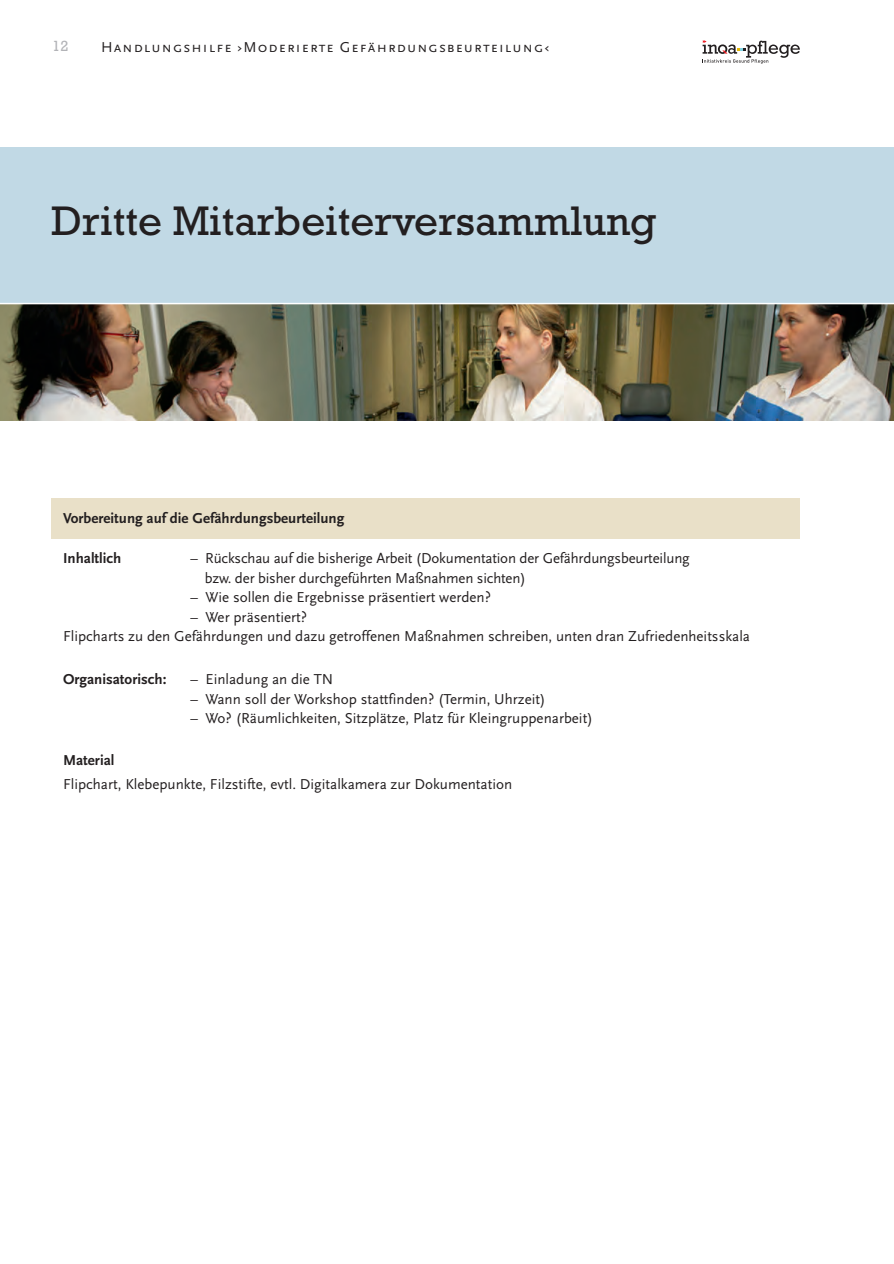
<style>
.page{position:relative;width:894px;height:1264px;background:#fff}
.page>*{position:absolute;margin:0;border:0;box-sizing:border-box;transform-origin:0 0}
.t1{font:42px "Rockwell";color:#231f20}
.t2{font:15px/19.5px "Scala Sans Pro";color:#231f20}
.t3{font:700 15px "Scala Sans Pro";color:#231f20}
.t4{font:15px "Scala Sans Caps";letter-spacing:.075em;color:#231f20}
.t5{font:15px "Rockwell";color:#b2b3b7}
</style>
<div class="page">
<div style="left:0;top:148px;width:893px;height:156px;background:#c1d9e5"></div>
<img style="left:0;top:304px;width:893px;height:117px">
<hr style="left:0;top:303px;width:894px;height:1px;background:#fff">
<svg style="left:702px;top:40px;width:98px;height:24px"></svg>
<div style="left:52px;top:499px;width:748px;height:40px;background:#e9e0c8"></div>
<p class="t5" style="left:52px;top:41px;width:18px">12</p>
<p class="t4" style="left:101px;top:38px;width:450px">Handlungshilfe ›Moderierte Gefährdungsbeurteilung‹</p>
<h1 class="t1" style="left:52px;top:207px;width:606px">Dritte Mitarbeiterversammlung</h1>
<p class="t3" style="left:63px;top:512px;width:283px">Vorbereitung auf die Gefährdungsbeurteilung</p>
<p class="t3" style="left:63px;top:552px;width:60px">Inhaltlich</p>
<p class="t2" style="left:205px;top:550px;width:486px;text-indent:-14px">– Rückschau auf die bisherige Arbeit (Dokumentation der Gefährdungsbeurteilung bzw. der bisher durchgeführten Maßnahmen sichten)</p>
<p class="t2" style="left:191px;top:589px;width:302px">– Wie sollen die Ergebnisse präsentiert werden?</p>
<p class="t2" style="left:63px;top:608px;width:688px;text-indent:128px">– Wer präsentiert?<br>Flipcharts zu den Gefährdungen und dazu getroffenen Maßnahmen schreiben, unten dran Zufriedenheitsskala</p>
<p class="t3" style="left:63px;top:673px;width:105px">Organisatorisch:</p>
<p class="t2" style="left:191px;top:671px;width:144px">– Einladung an die TN</p>
<p class="t2" style="left:191px;top:690px;width:356px">– Wann soll der Workshop stattfinden? (Termin, Uhrzeit)</p>
<p class="t2" style="left:191px;top:710px;width:404px">– Wo? (Räumlichkeiten, Sitzplätze, Platz für Kleingruppenarbeit)</p>
<p class="t3" style="left:63px;top:754px;width:53px">Material</p>
<p class="t2" style="left:63px;top:776px;width:451px">Flipchart, Klebepunkte, Filzstifte, evtl. Digitalkamera zur Dokumentation</p>
</div>
